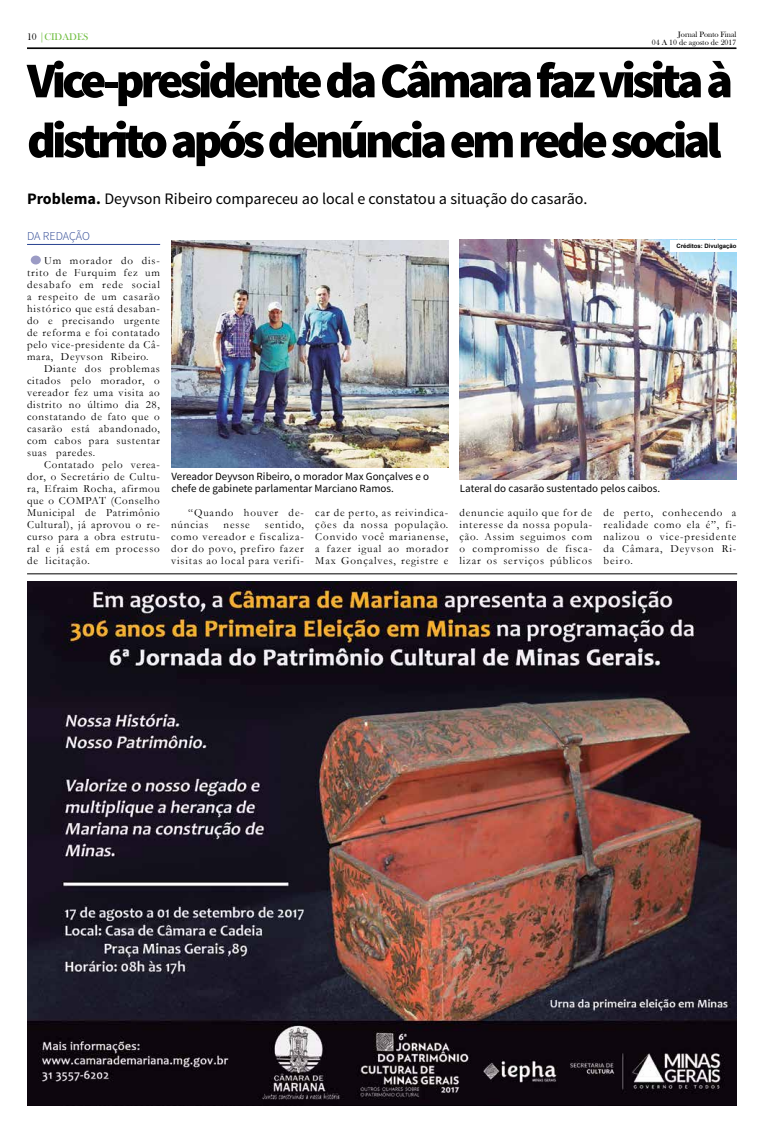
<style>
.page{position:relative;width:766px;height:1134px;background:#fff}
.page>*{position:absolute;margin:0;border:0;box-sizing:border-box;transform-origin:0 0}
.t1{font:900 50px/60px "Source Sans Pro";letter-spacing:-.08em;color:#000}
.t2{font:16px "Source Sans Pro";color:#000}
.t3{font:300 12px "Source Sans Pro";letter-spacing:-.01em;color:#25408f}
.t4{font:11px/12px "Garamond";letter-spacing:.08em;color:#000;text-align:justify}
.t5{font:11px/12px "Source Sans Pro";color:#000}
.t6{font:10px "Bask Old Face";color:#72bf44}
.t7{font:8px/8px "Bask Old Face";color:#000;text-align:right}
.t8{font:700 6px "Arial";color:#000}
.s1{color:#000}
.s2{font-weight:700}
</style>
<div class="page">
<hr style="left:27px;top:48px;width:709px;height:1px;background:#000">
<img style="left:27px;top:581px;width:709px;height:525px">
<hr style="left:27px;top:574px;width:710px;height:1px;background:#000">
<hr style="left:27px;top:244px;width:133px;height:1px;background:#25408f">
<div style="left:31px;top:256px;width:10px;height:8px;background:#9b9bc5;border-radius:50%"></div>
<img style="left:171px;top:240px;width:277px;height:228px">
<img style="left:459px;top:240px;width:277px;height:240px">
<div style="left:669px;top:240px;width:67px;height:12px;background:#fff"></div>
<p class="t6" style="left:27px;top:32px;width:63px"><span class="s1">10</span> |CIDADES</p>
<p class="t7" style="left:651px;top:30px;width:86px">Jornal Ponto Final<br>04 A 10 de agosto de 2017</p>
<h1 class="t1" style="left:27px;top:53px;width:707px">Vice-presidente da Câmara faz visita à distrito após denúncia em rede social</h1>
<h2 class="t2" style="left:27px;top:189px;width:561px"><span class="s2">Problema.</span> Deyvson Ribeiro compareceu ao local e constatou a situação do casarão.</h2>
<p class="t3" style="left:27px;top:229px;width:64px">DA REDAÇÃO</p>
<p class="t4" style="left:27px;top:254px;width:134px;text-indent:17px">Um morador do dis&shy;trito de Furquim fez um desabafo em rede social a respeito de um casarão histórico que está desaban&shy;do e precisando urgente de reforma e foi contatado pelo vice-presidente da Câ&shy;mara, Deyvson Ribeiro.</p>
<p class="t4" style="left:27px;top:362px;width:134px;text-indent:17px">Diante dos problemas citados pelo morador, o vereador fez uma visita ao distrito no último dia 28, constatando de fato que o casarão está abandonado, com cabos para sustentar suas paredes.</p>
<p class="t4" style="left:27px;top:458px;width:134px;text-indent:17px">Contatado pelo verea&shy;dor, o Secretário de Cultu&shy;ra, Efraim Rocha, afirmou que o COMPAT (Conselho Municipal de Patrimônio Cultural), já aprovou o re&shy;curso para a obra estrutu&shy;ral e já está em processo de licitação.</p>
<p class="t8" style="left:676px;top:242px;width:62px">Créditos: Divulgação</p>
<p class="t5" style="left:171px;top:470px;width:259px">Vereador Deyvson Ribeiro, o morador Max Gonçalves e o chefe de gabinete parlamentar Marciano Ramos.</p>
<p class="t5" style="left:459px;top:482px;width:202px">Lateral do casarão sustentado pelos caibos.</p>
<p class="t4" style="left:315px;top:506px;width:134px">car de perto, as reivindica&shy;ções da nossa população.<br>Convido você marianense, a fazer igual ao morador Max Gonçalves, registre e</p>
<p class="t4" style="left:459px;top:506px;width:134px">denuncie aquilo que for de interesse da nossa popula&shy;ção. Assim seguimos com o compromisso de fisca&shy;lizar os serviços públicos</p>
<p class="t4" style="left:603px;top:506px;width:134px">de perto, conhecendo a realidade como ela é”, fi&shy;nalizou o vice-presidente da Câmara, Deyvson Ri&shy;beiro.</p>
<p class="t4" style="left:171px;top:506px;width:134px;text-indent:17px">“Quando houver de&shy;núncias</p>
<p class="t4" style="left:171px;top:518px;width:134px;text-indent:94px">sentido, como vereador e fiscaliza&shy;dor do povo, prefiro fazer visitas ao local para verifi-</p>
<p class="t4" style="left:223px;top:518px;width:28px">nesse</p>
</div>
